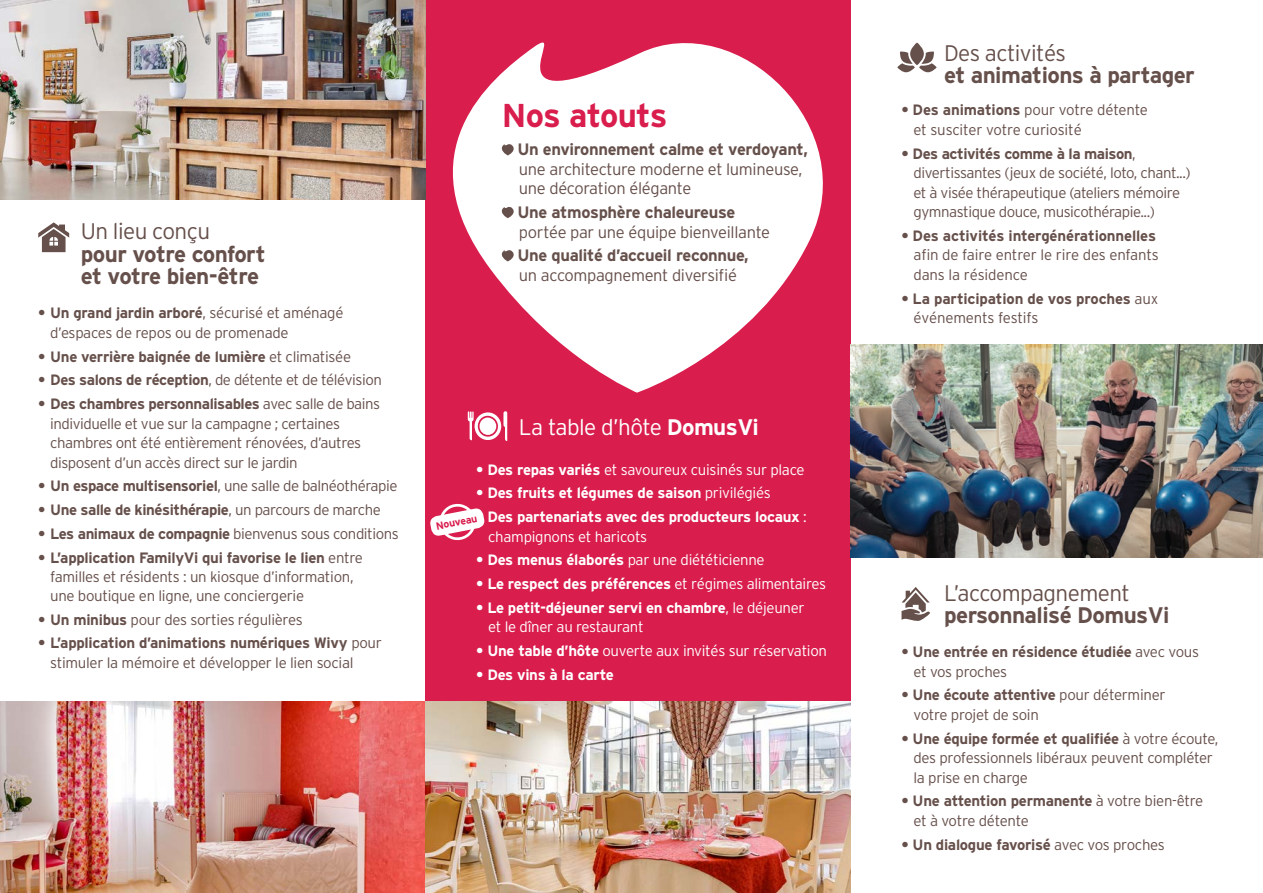
<style>
.page{position:relative;width:1263px;height:893px;background:#fff}
.page>*{position:absolute;margin:0;border:0;box-sizing:border-box;transform-origin:0 0}
.t1{font:700 33px "Interstate";letter-spacing:-.02em;color:#d91d4d}
.t2{font:700 22.5px "Interstate";letter-spacing:-.025em;color:#66504b}
.t3{font:300 22.5px "Interstate";letter-spacing:-.025em;color:#66504b}
.t4{font:300 22.5px "Interstate";letter-spacing:-.025em;color:#fff}
.t5{font:300 16.5px/19.5px "Interstate";letter-spacing:-.02em;color:#66504b}
.t6{font:700 16.5px/19.5px "Interstate";letter-spacing:-.02em;color:#66504b}
.t7{font:300 15px/19.5px "Interstate";letter-spacing:-.03em;color:#66504b}
.t8{font:700 15px/19.5px "Interstate";letter-spacing:-.02em;color:#66504b}
.t9{font:300 15px/19.5px "Interstate";letter-spacing:-.02em;color:#fff}
.t10{font:700 15px/19.5px "Interstate";letter-spacing:-.02em;color:#fff}
.t11{font:300 15px/19.5px "Interstate";letter-spacing:-.01em;color:#66504b}
.t12{font:700 10.5px "Interstate";color:#d91d4d}
.s1{font-weight:700}
.s2{font-weight:300}
</style>
<div class="page">
<div style="left:425px;top:0;width:425px;height:702px;background:#d91d4d"></div>
<img style="left:0;top:0;width:425px;height:200px">
<img style="left:850px;top:344px;width:413px;height:213px">
<img style="left:0;top:702px;width:850px;height:191px">
<svg style="left:404px;top:7px;width:460px;height:386px;fill:#fff"></svg>
<svg style="left:500px;top:143px;width:15px;height:12px"></svg>
<svg style="left:500px;top:206px;width:15px;height:12px"></svg>
<svg style="left:500px;top:249px;width:15px;height:12px"></svg>
<svg style="left:468px;top:411px;width:39px;height:30px"></svg>
<div style="left:479px;top:418px;width:17px;height:17px;background:#fff;border-radius:50%"></div>
<svg style="left:897px;top:51px;width:40px;height:21px"></svg>
<svg style="left:910px;top:43px;width:14px;height:22px"></svg>
<svg style="left:38px;top:222px;width:31px;height:30px"></svg>
<svg style="left:901px;top:587px;width:29px;height:34px"></svg>
<svg style="left:430px;top:503px;width:55px;height:38px"></svg>
<p class="t3" style="left:81px;top:219px;width:131px">Un lieu conçu</p>
<p class="t2" style="left:81px;top:241px;width:186px">pour votre confort</p>
<p class="t2" style="left:81px;top:264px;width:180px">et votre bien-être</p>
<p class="t7" style="left:50px;top:303px;width:295px;text-indent:-12px"><span class="s1">• Un grand jardin arboré</span>, sécurisé et aménagé d’espaces de repos ou de promenade</p>
<p class="t8" style="left:38px;top:346px;width:314px">• Une verrière baignée de lumière <span class="s2">et climatisée</span></p>
<p class="t7" style="left:38px;top:370px;width:345px"><span class="s1">• Des salons de réception</span>, de détente et de télévision</p>
<p class="t7" style="left:50px;top:394px;width:332px;text-indent:-12px"><span class="s1">• Des chambres personnalisables</span> avec salle de bains individuelle et vue sur la campagne ; certaines chambres ont été entièrement rénovées, d’autres disposent d’un accès direct sur le jardin</p>
<p class="t7" style="left:38px;top:476px;width:361px"><span class="s1">• Un espace multisensoriel</span>, une salle de balnéothérapie</p>
<p class="t8" style="left:38px;top:500px;width:344px">• Une salle de kinésithérapie<span class="s2">, un parcours de marche</span></p>
<p class="t7" style="left:38px;top:524px;width:362px"><span class="s1">• Les animaux de compagnie</span> bienvenus sous conditions</p>
<p class="t7" style="left:50px;top:548px;width:314px;text-indent:-12px"><span class="s1">• L’application FamilyVi qui favorise le lien</span> entre familles et résidents : un kiosque d’information, une boutique en ligne, une conciergerie</p>
<p class="t7" style="left:38px;top:610px;width:266px"><span class="s1">• Un minibus</span> pour des sorties régulières</p>
<p class="t7" style="left:50px;top:633px;width:333px;text-indent:-12px"><span class="s1">• L’application d’animations numériques Wivy</span> pour stimuler la mémoire et développer le lien social</p>
<p class="t1" style="left:502px;top:97px;width:167px">Nos atouts</p>
<p class="t5" style="left:517px;top:140px;width:292px"><span class="s1">Un environnement calme et verdoyant, </span>une architecture moderne et lumineuse, une décoration élégante</p>
<p class="t5" style="left:517px;top:202px;width:254px"><span class="s1">Une atmosphère chaleureuse </span>portée par une équipe bienveillante</p>
<p class="t6" style="left:517px;top:246px;width:233px">Une qualité d’accueil reconnue, <span class="s2">un accompagnement diversifié</span></p>
<p class="t4" style="left:519px;top:414px;width:242px">La table d’hôte <span class="s1">DomusVi</span></p>
<p class="t9" style="left:476px;top:459px;width:330px"><span class="s1">• Des repas variés</span> et savoureux cuisinés sur place</p>
<p class="t10" style="left:476px;top:483px;width:296px">• Des fruits et légumes de saison <span class="s2">privilégiés</span></p>
<p class="t10" style="left:488px;top:507px;width:320px;text-indent:-12px">• Des partenariats avec des producteurs locaux <span class="s2">: champignons et haricots</span></p>
<p class="t9" style="left:476px;top:550px;width:290px"><span class="s1">• Des menus élaborés</span> par une diététicienne</p>
<p class="t10" style="left:476px;top:574px;width:351px">• Le respect des préférences <span class="s2">et régimes alimentaires</span></p>
<p class="t9" style="left:488px;top:598px;width:318px;text-indent:-12px"><span class="s1">• Le petit-déjeuner servi en chambre</span>, le déjeuner et le dîner au restaurant</p>
<p class="t9" style="left:476px;top:641px;width:352px"><span class="s1">• Une table d’hôte</span> ouverte aux invités sur réservation</p>
<p class="t10" style="left:476px;top:665px;width:139px">• Des vins à la carte</p>
<p class="t12" style="left:435px;top:520px;width:43px;rotate:-11deg">Nouveau</p>
<p class="t3" style="left:944px;top:40px;width:124px">Des activités</p>
<p class="t2" style="left:944px;top:63px;width:252px">et animations à partager</p>
<p class="t11" style="left:913px;top:100px;width:236px;text-indent:-12px"><span class="s1">• Des animations</span> pour votre détente et susciter votre curiosité</p>
<p class="t7" style="left:913px;top:143px;width:279px;text-indent:-12px"><span class="s1">• Des activités comme à la maison</span>, divertissantes (jeux de société, loto, chant...) et à visée thérapeutique (ateliers mémoire gymnastique douce, musicothérapie...)</p>
<p class="t11" style="left:913px;top:226px;width:247px;text-indent:-12px"><span class="s1">• Des activités intergénérationnelles </span>afin de faire entrer le rire des enfants dans la résidence</p>
<p class="t8" style="left:913px;top:288px;width:247px;text-indent:-12px">• La participation de vos proches <span class="s2">aux événements festifs</span></p>
<p class="t3" style="left:944px;top:580px;width:187px">L’accompagnement</p>
<p class="t2" style="left:944px;top:603px;width:227px">personnalisé DomusVi</p>
<p class="t8" style="left:913px;top:642px;width:287px;text-indent:-12px">• Une entrée en résidence étudiée <span class="s2">avec vous et vos proches</span></p>
<p class="t7" style="left:913px;top:685px;width:254px;text-indent:-12px"><span class="s1">• Une écoute attentive</span> pour déterminer votre projet de soin</p>
<p class="t7" style="left:913px;top:728px;width:306px;text-indent:-12px"><span class="s1">• Une équipe formée et qualifiée</span> à votre écoute, des professionnels libéraux peuvent compléter la prise en charge</p>
<p class="t7" style="left:913px;top:791px;width:291px;text-indent:-12px"><span class="s1">• Une attention permanente</span> à votre bien-être et à votre détente</p>
<p class="t8" style="left:901px;top:835px;width:265px">• Un dialogue favorisé <span class="s2">avec vos proches</span></p>
</div>
